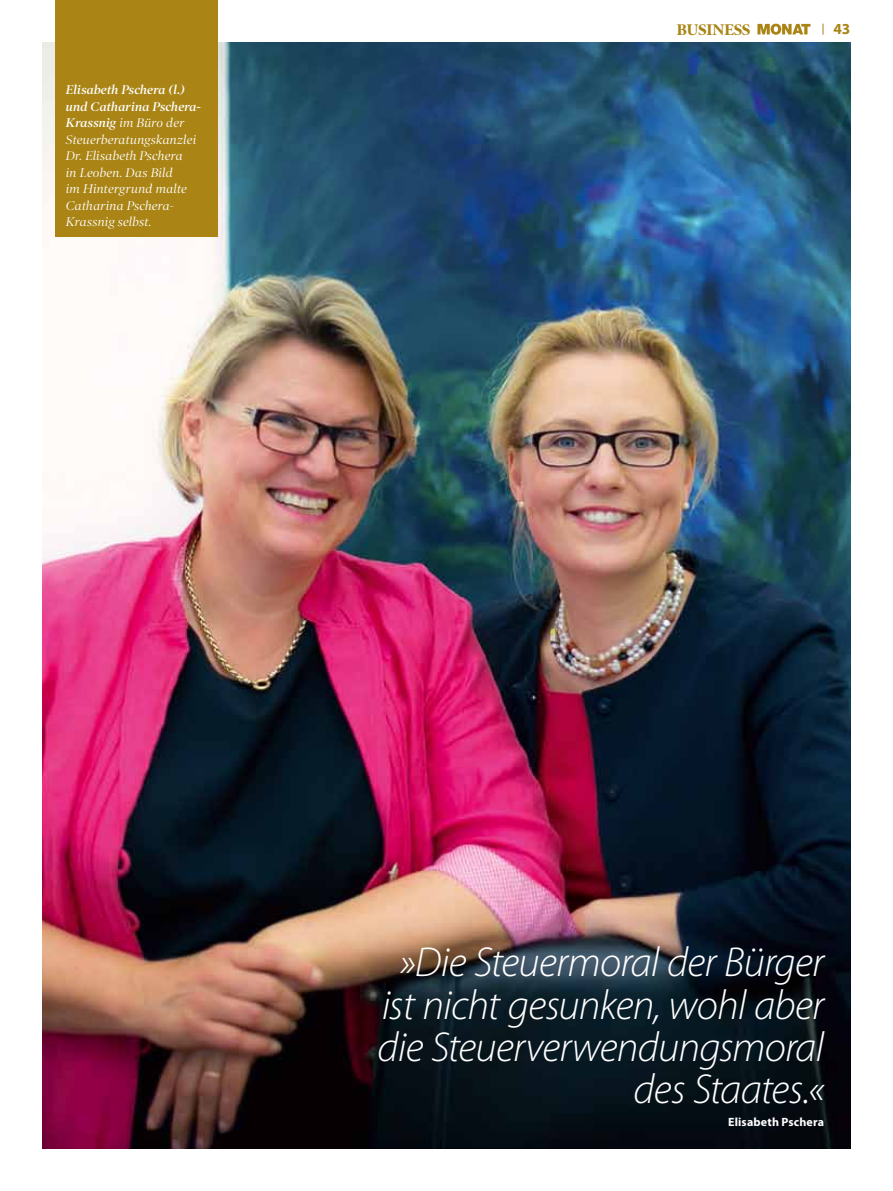
<style>
.page{position:relative;width:893px;height:1191px;background:#fff}
.page>*{position:absolute;margin:0;border:0;box-sizing:border-box;transform-origin:0 0}
.t1{font:italic 300 42px/42px "Myriad Pro";letter-spacing:-.02em;color:#fff;text-align:right}
.t2{font:700 15.6px "Poynter OS Display";color:#aa8516}
.t3{font:700 15.3px "Myriad Pro";color:#aa8516}
.t4{font:italic 12.75px/16.5px "Poynter OS Display";letter-spacing:.015em;color:#fff}
.t5{font:700 12px "Myriad Pro";letter-spacing:.015em;color:#fff}
.s1{font-weight:600}
</style>
<div class="page">
<svg style="left:757px;top:24px;width:53px;height:11px"></svg>
<img style="left:43px;top:43px;width:807px;height:1105px">
<div style="left:55px;top:0;width:163px;height:237px;background:#aa8516"></div>
<p class="t4" style="left:66px;top:81px;width:136px"><span class="s1">Elisabeth Pschera (l.) und Catharina Pschera-<br>Krassnig</span> im Büro der<br>Steuerberatungskanzlei<br>Dr. Elisabeth Pschera<br>in Leoben. Das Bild<br>im Hintergrund malte<br>Catharina Pschera-<br>Krassnig selbst.</p>
<p class="t2" style="left:677px;top:20px;width:75px">BUSINESS</p>
<p class="t3" style="left:833px;top:19px;width:19px">43</p>
<h1 class="t1" style="left:377px;top:941px;width:448px">»Die Steuermoral der Bürger ist nicht gesunken, wohl aber die Steuerverwendungsmoral des Staates.«</h1>
<p class="t5" style="left:728px;top:1114px;width:98px">Elisabeth Pschera</p>
</div>
